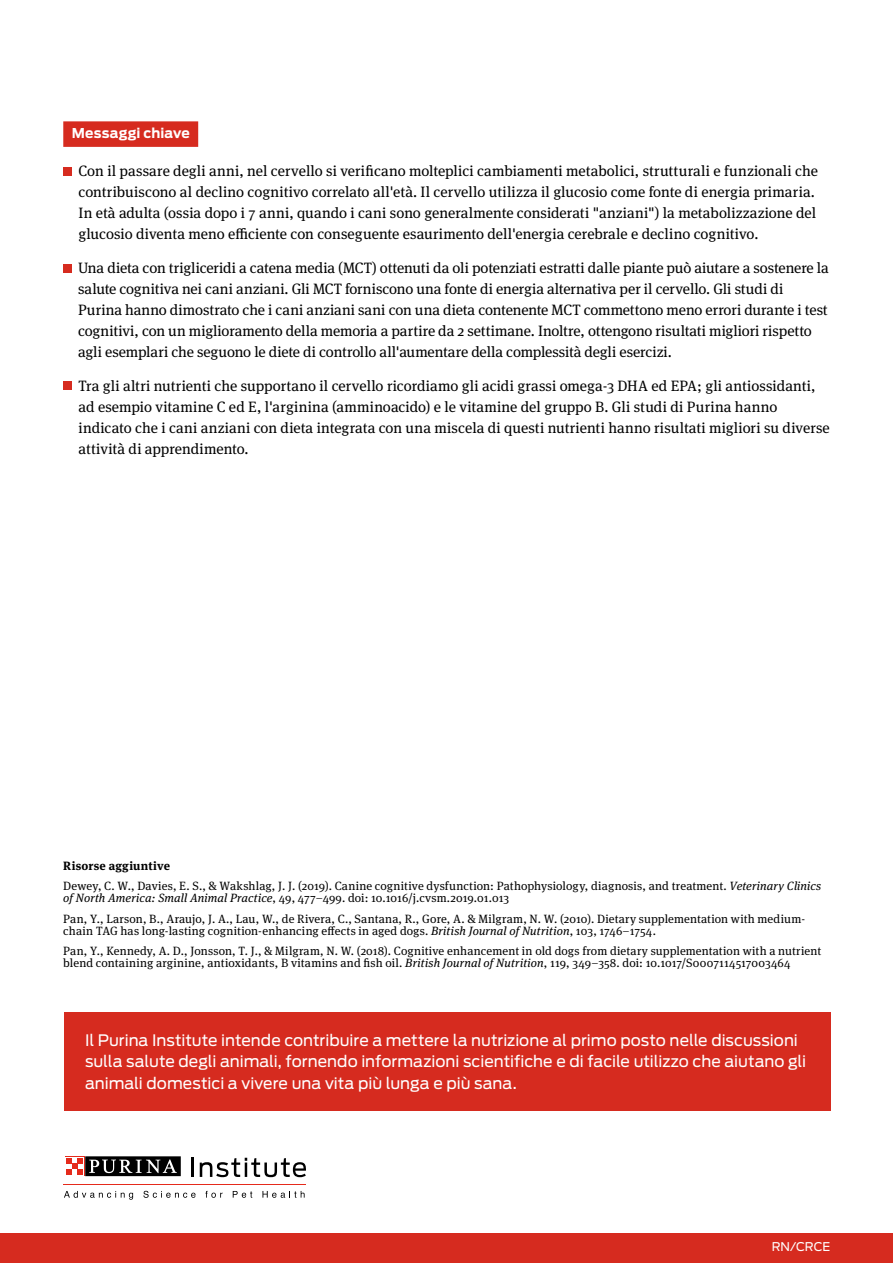
<style>
.page{position:relative;width:893px;height:1263px;background:#fff}
.page>*{position:absolute;margin:0;border:0;box-sizing:border-box;transform-origin:0 0}
.t1{font:15.75px/21.8px "Antenna";color:#fff}
.t2{font:15px/21px "Meta Serif Pro";color:#000}
.t3{font:700 13.5px "Antenna";letter-spacing:.005em;color:#fff}
.t4{font:12px/20.5px "Meta Serif Pro";letter-spacing:.01em;color:#000}
.t5{font:12px "Antenna";letter-spacing:-.005em;color:#fff}
.s1{font-weight:700}
.s2{font-style:italic}
</style>
<div class="page">
<div style="left:0;top:1233px;width:893px;height:30px;background:#d62b1f"></div>
<hr style="left:64px;top:1184px;width:242px;height:1px;background:#e52a1b">
<svg style="left:192px;top:1158px;width:2px;height:19px"></svg>
<svg style="left:200px;top:1158px;width:106px;height:19px"></svg>
<svg style="left:64px;top:1191px;width:69px;height:9px"></svg>
<svg style="left:143px;top:1191px;width:53px;height:7px"></svg>
<svg style="left:205px;top:1191px;width:18px;height:7px"></svg>
<svg style="left:233px;top:1191px;width:19px;height:7px"></svg>
<svg style="left:262px;top:1191px;width:43px;height:7px"></svg>
<svg style="left:85px;top:1176px;width:96px;height:1px"></svg>
<svg style="left:65px;top:1156px;width:20px;height:20px"></svg>
<div style="left:85px;top:1156px;width:96px;height:20px;background:#000"></div>
<svg style="left:89px;top:1159px;width:88px;height:14px"></svg>
<div style="left:65px;top:1157px;width:19px;height:18px;background:#fff"></div>
<svg style="left:66px;top:1158px;width:17px;height:17px"></svg>
<div style="left:63px;top:121px;width:135px;height:26px;background:#d62b1f"></div>
<div style="left:63px;top:167px;width:9px;height:9px;background:#d62b1f"></div>
<div style="left:63px;top:264px;width:9px;height:8px;background:#d62b1f"></div>
<div style="left:63px;top:382px;width:9px;height:8px;background:#d62b1f"></div>
<div style="left:64px;top:1012px;width:766px;height:98px;background:#d62b1f"></div>
<p class="t3" style="left:72px;top:124px;width:119px">Messaggi chiave</p>
<p class="t2" style="left:79px;top:160px;width:741px">Con il passare degli anni, nel cervello si verificano molteplici cambiamenti metabolici, strutturali e funzionali che contribuiscono al declino cognitivo correlato all'età. Il cervello utilizza il glucosio come fonte di energia primaria.<br>In età adulta (ossia dopo i 7 anni, quando i cani sono generalmente considerati "anziani") la metabolizzazione del glucosio diventa meno efficiente con conseguente esaurimento dell'energia cerebrale e declino cognitivo.</p>
<p class="t2" style="left:78px;top:257px;width:752px">Una dieta con trigliceridi a catena media (MCT) ottenuti da oli potenziati estratti dalle piante può aiutare a sostenere la salute cognitiva nei cani anziani. Gli MCT forniscono una fonte di energia alternativa per il cervello. Gli studi di Purina hanno dimostrato che i cani anziani sani con una dieta contenente MCT commettono meno errori durante i test cognitivi, con un miglioramento della memoria a partire da 2 settimane. Inoltre, ottengono risultati migliori rispetto agli esemplari che seguono le diete di controllo all'aumentare della complessità degli esercizi.</p>
<p class="t2" style="left:79px;top:374px;width:753px">Tra gli altri nutrienti che supportano il cervello ricordiamo gli acidi grassi omega-3 DHA ed EPA; gli antiossidanti, ad esempio vitamine C ed E, l'arginina (amminoacido) e le vitamine del gruppo B. Gli studi di Purina hanno indicato che i cani anziani con dieta integrata con una miscela di questi nutrienti hanno risultati migliori su diverse attività di apprendimento.</p>
<p class="t4" style="left:63px;top:855px;width:759px"><span class="s1">Risorse aggiuntive<br></span>Dewey, C. W., Davies, E. S., &amp; Wakshlag, J. J. (2019). Canine cognitive dysfunction: Pathophysiology, diagnosis, and treatment. <span class="s2">Veterinary Clinics</span></p>
<p class="t4" style="left:63px;top:887px;width:743px"><span class="s2">of North America: Small Animal Practice</span>, 49, 477–499. doi: 10.1016/j.cvsm.2019.01.013<br>Pan, Y., Larson, B., Araujo, J. A., Lau, W., de Rivera, C., Santana, R., Gore, A. &amp; Milgram, N. W. (2010). Dietary supplementation with medium-</p>
<p class="t4" style="left:63px;top:920px;width:759px">chain TAG has long-lasting cognition-enhancing effects in aged dogs. <span class="s2">British Journal of Nutrition</span>, 103, 1746–1754.<br>Pan, Y., Kennedy, A. D., Jonsson, T. J., &amp; Milgram, N. W. (2018). Cognitive enhancement in old dogs from dietary supplementation with a nutrient</p>
<p class="t4" style="left:63px;top:952px;width:729px">blend containing arginine, antioxidants, B vitamins and fish oil. <span class="s2">British Journal of Nutrition</span>, 119, 349–358. doi: 10.1017/S0007114517003464</p>
<p class="t1" style="left:85px;top:1029px;width:723px">Il Purina Institute intende contribuire a mettere la nutrizione al primo posto nelle discussioni sulla salute degli animali, fornendo informazioni scientifiche e di facile utilizzo che aiutano gli animali domestici a vivere una vita più lunga e più sana.</p>
<p class="t5" style="left:772px;top:1239px;width:60px">RN/CRCE</p>
</div>
